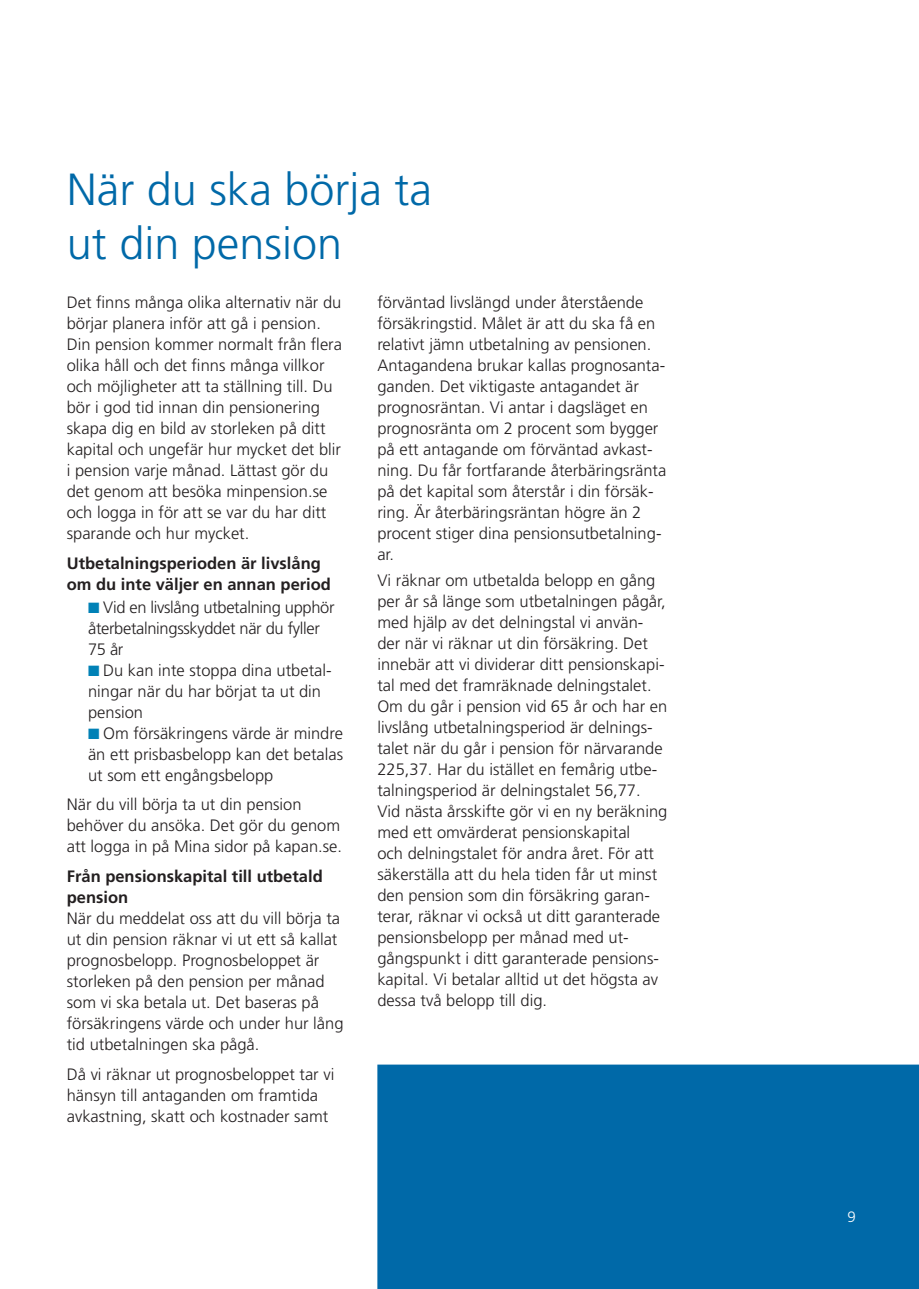
<style>
.page{position:relative;width:919px;height:1289px;background:#fff}
.page>*{position:absolute;margin:0;border:0;box-sizing:border-box;transform-origin:0 0}
.t1{font:300 45px/54px "Frutiger";color:#0069a8}
.t2{font:300 16.5px/21px "Frutiger";color:#231f20}
.t3{font:700 16.5px/21px "Frutiger";color:#231f20}
.t4{font:300 16.5px/21px "Frutiger";letter-spacing:-.02em;color:#231f20}
.t5{font:300 15px "Frutiger";color:#fff}
.s1{color:#0081b6}
</style>
<div class="page">
<div style="left:378px;top:1065px;width:540px;height:223px;background:#0069a8"></div>
<div style="left:377px;top:1064px;width:541px;height:224px;border:2px solid #0069a8"></div>
<h1 class="t1" style="left:67px;top:163px;width:367px">När du ska börja ta ut din pension</h1>
<p class="t2" style="left:67px;top:292px;width:277px">Det finns många olika alternativ när du börjar planera inför att gå i pension.<br>Din pension kommer normalt från flera olika håll och det finns många villkor och möjligheter att ta ställning till. Du bör i god tid innan din pensionering skapa dig en bild av storleken på ditt kapital och ungefär hur mycket det blir i pension varje månad. Lättast gör du det genom att besöka minpension.se och logga in för att se var du har ditt sparande och hur mycket.</p>
<p class="t3" style="left:67px;top:552px;width:266px">Utbetalningsperioden är livslång om du inte väljer en annan period</p>
<p class="t4" style="left:88px;top:597px;width:248px"><span class="s1">■</span> Vid en livslång utbetalning upphör återbetalningsskyddet när du fyller<br>75 år</p>
<p class="t2" style="left:88px;top:660px;width:245px"><span class="s1">■</span> Du kan inte stoppa dina utbetal&shy;ningar när du har börjat ta ut din pension</p>
<p class="t2" style="left:88px;top:723px;width:256px;text-align:justify"><span class="s1">■</span> Om försäkringens värde är mindre än ett prisbasbelopp kan det betalas ut som ett engångsbelopp</p>
<p class="t2" style="left:67px;top:794px;width:277px">När du vill börja ta ut din pension behöver du ansöka. Det gör du genom att logga in på Mina sidor på kapan.se.</p>
<p class="t3" style="left:67px;top:865px;width:257px">Från pensionskapital till utbetald pension</p>
<p class="t2" style="left:67px;top:908px;width:278px">När du meddelat oss att du vill börja ta ut din pension räknar vi ut ett så kallat prognosbelopp. Prognosbeloppet är storleken på den pension per månad som vi ska betala ut. Det baseras på försäkringens värde och under hur lång tid utbetalningen ska pågå.</p>
<p class="t2" style="left:67px;top:1063px;width:269px">Då vi räknar ut prognosbeloppet tar vi hänsyn till antaganden om framtida avkastning, skatt och kostnader samt</p>
<p class="t2" style="left:377px;top:292px;width:290px">förväntad livslängd under återstående försäkringstid. Målet är att du ska få en relativt jämn utbetalning av pensionen.<br>Antagandena brukar kallas prognosanta&shy;ganden. Det viktigaste antagandet är prognosräntan. Vi antar i dagsläget en prognosränta om 2 procent som bygger på ett antagande om förväntad avkast&shy;ning. Du får fortfarande återbäringsränta på det kapital som återstår i din försäk&shy;ring. Är återbäringsräntan högre än 2 procent stiger dina pensionsutbetalning&shy;ar.</p>
<p class="t2" style="left:377px;top:569px;width:291px">Vi räknar om utbetalda belopp en gång per år så länge som utbetalningen pågår, med hjälp av det delningstal vi använ&shy;der när vi räknar ut din försäkring. Det innebär att vi dividerar ditt pensionskapi&shy;tal med det framräknade delningstalet.<br>Om du går i pension vid 65 år och har en livslång utbetalningsperiod är delnings&shy;talet när du går i pension för närvarande 225,37. Har du istället en femårig utbe&shy;talningsperiod är delningstalet 56,77.<br>Vid nästa årsskifte gör vi en ny beräkning med ett omvärderat pensionskapital<br>och delningstalet för andra året. För att säkerställa att du hela tiden får ut minst den pension som din försäkring garan&shy;terar, räknar vi också ut ditt garanterade pensionsbelopp per månad med ut&shy;gångspunkt i ditt garanterade pensions&shy;kapital. Vi betalar alltid ut det högsta av dessa två belopp till dig.</p>
<p class="t5" style="left:847px;top:1207px;width:10px">9</p>
</div>
